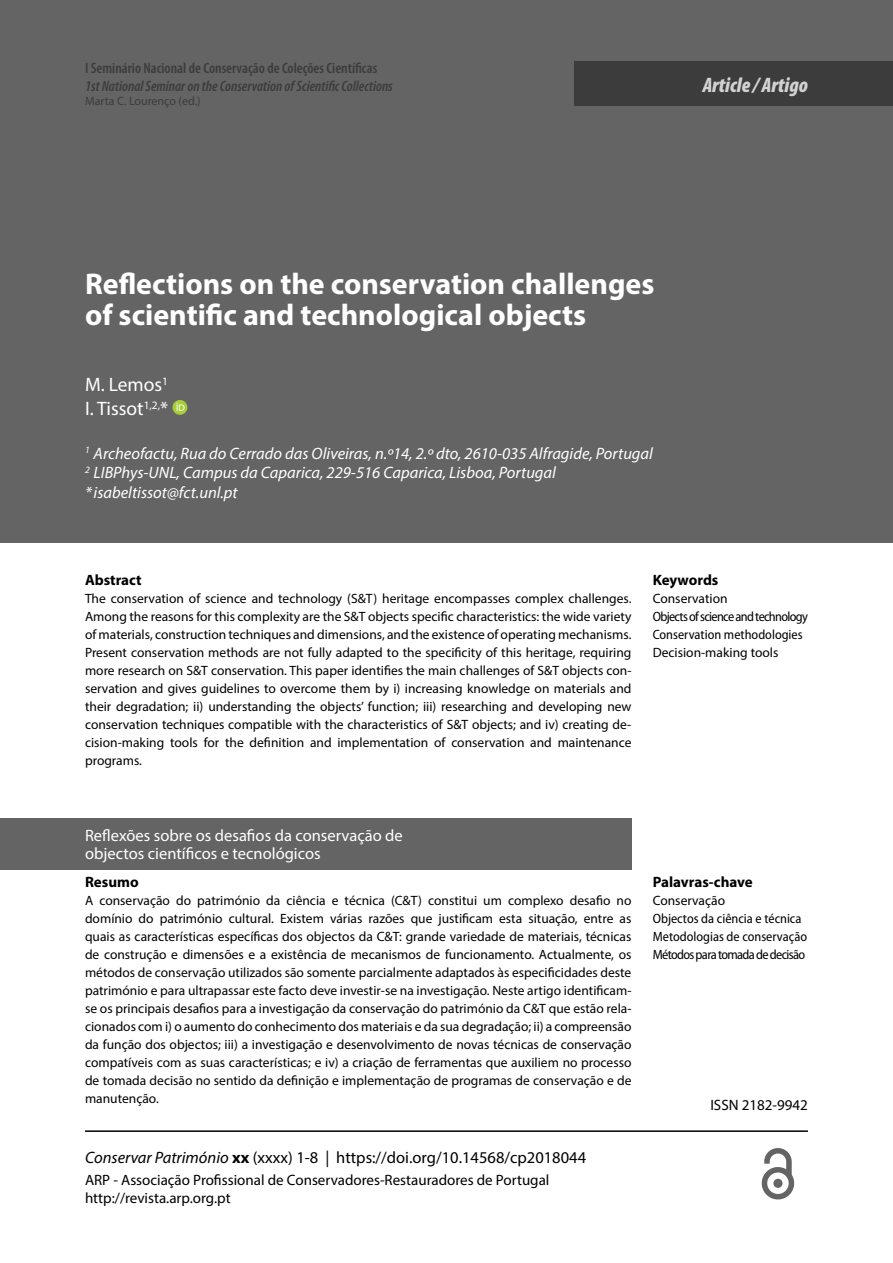
<style>
.page{position:relative;width:893px;height:1263px;background:#fff}
.page>*{position:absolute;margin:0;border:0;box-sizing:border-box;transform-origin:0 0}
.t1{font:700 30px/30px "Myriad Pro";color:#fff}
.t2{font:italic 900 condensed 21px "Myriad Pro";color:#d2d2d2}
.t3{font:19.5px/24px "Myriad Pro";color:#fff}
.t4{font:italic 16.5px/19.5px "Myriad Pro";color:#fff;text-align:justify}
.t5{font:16.5px/18px "Myriad Pro";color:#fff}
.t6{font:16.5px "Myriad Pro";color:#000}
.t7{font:15px/18px "Myriad Pro";color:#000}
.t8{font:italic 600 condensed 15px "Myriad Pro";color:#3c3c3c}
.t9{font:600 condensed 15px "Myriad Pro";color:#3c3c3c}
.t10{font:700 15px "Myriad Pro";color:#000}
.t11{font:13.5px/18px "Myriad Pro";color:#000;text-align:justify}
.t12{font:semi-condensed 13.5px/18px "Myriad Pro";letter-spacing:-.005em;color:#000}
.t13{font:semi-condensed 13.5px/18px "Myriad Pro";letter-spacing:-.035em;color:#000}
.t14{font:12px "Myriad Pro";color:#3c3c3c}
.s1{font-style:italic}
.s2{font-weight:700}
</style>
<div class="page">
<div style="left:0;top:0;width:893px;height:542px;background:#646464"></div>
<hr style="left:85px;top:1130px;width:723px;height:2px;background:#000">
<div style="left:574px;top:62px;width:319px;height:44px;background:#3c3c3c"></div>
<div style="left:0;top:819px;width:631px;height:51px;background:#646464"></div>
<div style="left:173px;top:400px;width:14px;height:15px;background:#a6ce39;border-radius:50%"></div>
<svg style="left:176px;top:403px;width:9px;height:8px"></svg>
<p class="t9" style="left:85px;top:60px;width:294px">I Seminário Nacional de Conservação de Coleções Científicas</p>
<p class="t8" style="left:85px;top:78px;width:309px">1st National Seminar on the Conservation of Scientific Collections</p>
<p class="t14" style="left:85px;top:94px;width:117px">Marta C. Lourenço (ed.)</p>
<h2 class="t2" style="left:703px;top:74px;width:107px">Article / Artigo</h2>
<h1 class="t1" style="left:85px;top:268px;width:571px">Reflections on the conservation challenges of scientific and technological objects</h1>
<h1 class="t1" style="left:85px;top:298px;width:80px">Título</h1>
<h3 class="t3" style="left:85px;top:372px;width:85px">M. Lemos<sup>1<br></sup>I. Tissot<sup>1,2,</sup>*</h3>
<p class="t4" style="left:85px;top:443px;width:569px;text-align:left"><sup>1</sup> Archeofactu, Rua do Cerrado das Oliveiras, n.º14, 2.º dto, 2610-035 Alfragide, Portugal<br><sup>2</sup> LIBPhys-UNL, Campus da Caparica, 229-516 Caparica, Lisboa, Portugal *isabeltissot@fct.unl.pt</p>
<h3 class="t3" style="left:85px;top:372px;width:62px">Autor 1<br>Autor 2</h3>
<p class="t4" style="left:94px;top:443px;width:73px">Endereço 1<br>Endereço 2<br>Emai</p>
<p class="t10" style="left:85px;top:570px;width:58px">Abstract</p>
<p class="t11" style="left:85px;top:590px;width:548px">The conservation of science and technology (S&amp;T) heritage encompasses complex challenges.<br>Among the reasons for this complexity are the S&amp;T objects specific characteristics: the wide variety of materials, construction techniques and dimensions, and the existence of operating mechanisms.<br>Present conservation methods are not fully adapted to the specificity of this heritage, requiring more research on S&amp;T conservation. This paper identifies the main challenges of S&amp;T objects con&shy;servation and gives guidelines to overcome them by i) increasing knowledge on materials and their degradation; ii) understanding the objects’ function; iii) researching and developing new conservation techniques compatible with the characteristics of S&amp;T objects; and iv) creating de&shy;cision-making tools for the definition and implementation of conservation and maintenance programs.</p>
<p class="t10" style="left:653px;top:570px;width:67px">Keywords</p>
<p class="t11" style="left:653px;top:590px;width:76px">Conservation</p>
<p class="t13" style="left:653px;top:608px;width:157px">Objects of science and technology<br>Conservation methodologies</p>
<p class="t11" style="left:653px;top:644px;width:127px">Decision-making tools</p>
<p class="t5" style="left:85px;top:826px;width:319px">Reflexões sobre os desafios da conservação de objectos científicos e tecnológicos</p>
<p class="t10" style="left:85px;top:872px;width:55px">Resumo</p>
<p class="t11" style="left:85px;top:891px;width:548px">A conservação do património da ciência e técnica (C&amp;T) constitui um complexo desafio no domínio do património cultural. Existem várias razões que justificam esta situação, entre as quais as características específicas dos objectos da C&amp;T: grande variedade de materiais, técnicas de construção e dimensões e a existência de mecanismos de funcionamento. Actualmente, os métodos de conservação utilizados são somente parcialmente adaptados às especificidades deste património e para ultrapassar este facto deve investir-se na investigação. Neste artigo identificam&shy;se os principais desafios para a investigação da conservação do património da C&amp;T que estão rela&shy;cionados com i) o aumento do conhecimento dos materiais e da sua degradação; ii) a compreensão da função dos objectos; iii) a investigação e desenvolvimento de novas técnicas de conservação compatíveis com as suas características; e iv) a criação de ferramentas que auxiliem no processo de tomada decisão no sentido da definição e implementação de programas de conservação e de manutenção.</p>
<p class="t6" style="left:85px;top:1147px;width:503px"><span class="s1">Conservar Património</span> <span class="s2">xx</span> (xxxx) 1-8 | https://doi.org/10.14568/cp2018044</p>
<p class="t7" style="left:85px;top:1171px;width:466px">ARP - Associação Profissional de Conservadores-Restauradores de Portugal http://revista.arp.org.pt</p>
<p class="t10" style="left:653px;top:872px;width:102px">Palavras-chave</p>
<p class="t11" style="left:653px;top:891px;width:74px">Conservação</p>
<p class="t12" style="left:653px;top:910px;width:156px">Objectos da ciência e técnica<br>Metodologias de conservação<br>Métodos para tomada de decisão</p>
<p class="t7" style="left:710px;top:1095px;width:99px">ISSN 2182-9942</p>
</div>
